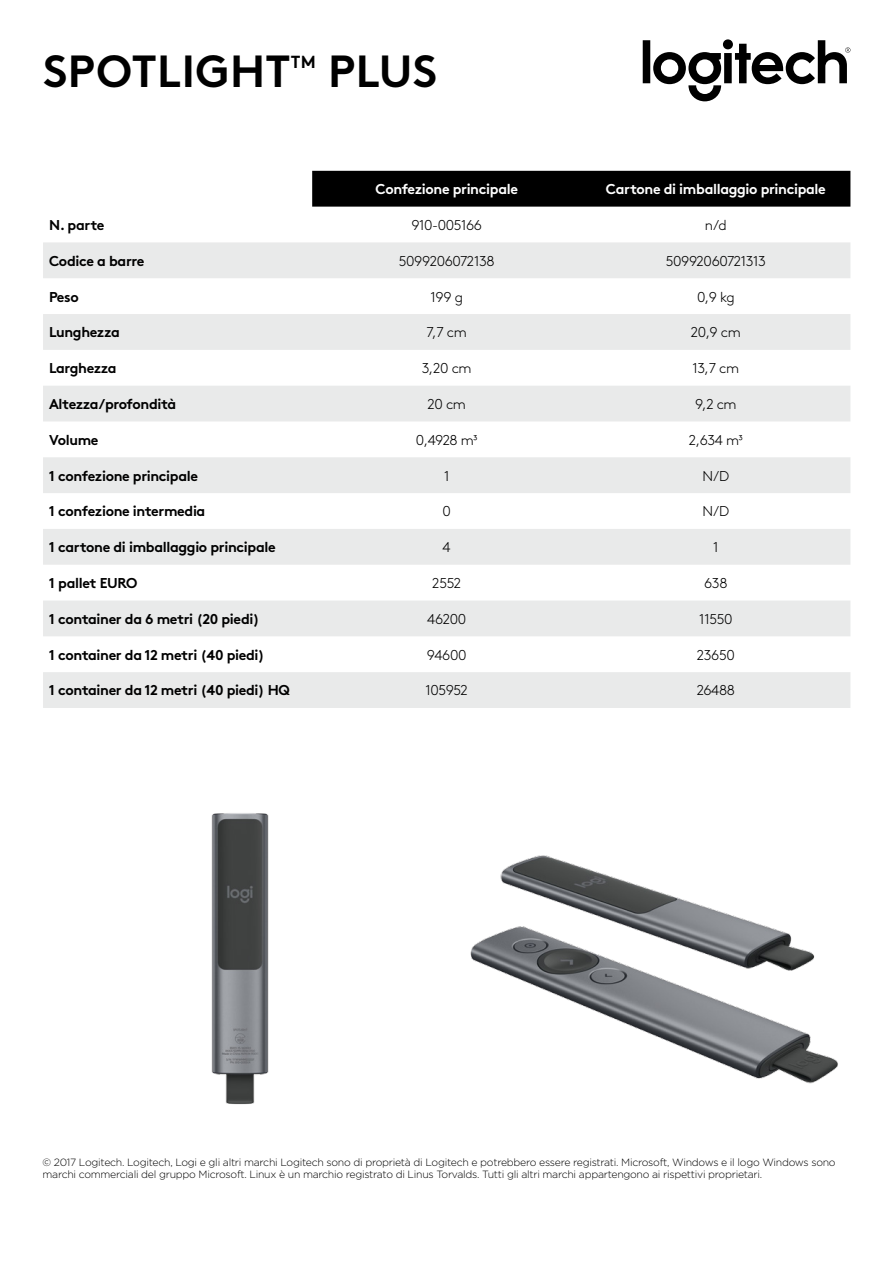
<style>
.page{position:relative;width:893px;height:1263px;background:#fff}
.page>*{position:absolute;margin:0;border:0;box-sizing:border-box;transform-origin:0 0}
.t1{font:700 45px "Brown Pro";letter-spacing:.01em;color:#000}
.t2{font:700 17.55px "Brown Pro";color:#000}
.t3{font:700 14.25px "Brown Pro";letter-spacing:-.025em;color:#000}
.t4{font:300 14.25px "Brown Pro";letter-spacing:-.025em;color:#000}
.t5{font:700 14.25px "Brown Pro";letter-spacing:-.025em;color:#fff}
.t6{font:300 10.5px/12px "Gotham";letter-spacing:-.025em;color:#000}
</style>
<div class="page">
<svg style="left:643px;top:39px;width:207px;height:62px"></svg>
<img style="left:470px;top:855px;width:368px;height:229px">
<img style="left:211px;top:813px;width:58px;height:292px">
<div style="left:312px;top:171px;width:538px;height:36px;background:#000"></div>
<svg style="left:43px;top:242px;width:807px;height:466px;fill:#e9eaea"></svg>
<h1 class="t1" style="left:43px;top:35px;width:249px">SPOTLIGHT</h1>
<h2 class="t2" style="left:291px;top:47px;width:26px">TM</h2>
<h1 class="t1" style="left:328px;top:35px;width:110px">PLUS</h1>
<h3 class="t5" style="left:375px;top:178px;width:144px">Confezione principale</h3>
<h3 class="t5" style="left:606px;top:178px;width:221px">Cartone di imballaggio principale</h3>
<h3 class="t3" style="left:49px;top:213px;width:57px">N. parte</h3>
<h3 class="t4" style="left:411px;top:214px;width:72px">910-005166</h3>
<h3 class="t4" style="left:705px;top:214px;width:24px">n/d</h3>
<h3 class="t3" style="left:49px;top:249px;width:97px">Codice a barre</h3>
<h3 class="t4" style="left:399px;top:250px;width:97px">5099206072138</h3>
<h3 class="t4" style="left:666px;top:250px;width:102px">50992060721313</h3>
<h3 class="t3" style="left:49px;top:285px;width:31px">Peso</h3>
<h3 class="t4" style="left:430px;top:286px;width:34px">199 g</h3>
<h3 class="t4" style="left:697px;top:286px;width:39px">0,9 kg</h3>
<h3 class="t3" style="left:49px;top:321px;width:72px">Lunghezza</h3>
<h3 class="t4" style="left:427px;top:322px;width:42px">7,7 cm</h3>
<h3 class="t4" style="left:691px;top:322px;width:51px">20,9 cm</h3>
<h3 class="t3" style="left:49px;top:357px;width:69px">Larghezza</h3>
<h3 class="t4" style="left:422px;top:358px;width:51px">3,20 cm</h3>
<h3 class="t4" style="left:692px;top:358px;width:48px">13,7 cm</h3>
<h3 class="t3" style="left:49px;top:392px;width:129px">Altezza/profondità</h3>
<h3 class="t4" style="left:427px;top:393px;width:40px">20 cm</h3>
<h3 class="t4" style="left:695px;top:393px;width:43px">9,2 cm</h3>
<h3 class="t3" style="left:49px;top:428px;width:51px">Volume</h3>
<h3 class="t4" style="left:416px;top:429px;width:63px">0,4928 m³</h3>
<h3 class="t4" style="left:689px;top:429px;width:56px">2,634 m³</h3>
<h3 class="t3" style="left:49px;top:464px;width:151px">1 confezione principale</h3>
<h3 class="t4" style="left:444px;top:465px;width:7px">1</h3>
<h3 class="t4" style="left:703px;top:465px;width:28px">N/D</h3>
<h3 class="t3" style="left:49px;top:500px;width:158px">1 confezione intermedia</h3>
<h3 class="t4" style="left:442px;top:501px;width:10px">0</h3>
<h3 class="t4" style="left:703px;top:501px;width:28px">N/D</h3>
<h3 class="t3" style="left:49px;top:536px;width:228px">1 cartone di imballaggio principale</h3>
<h3 class="t4" style="left:443px;top:537px;width:10px">4</h3>
<h3 class="t4" style="left:713px;top:537px;width:7px">1</h3>
<h3 class="t3" style="left:49px;top:571px;width:90px">1 pallet EURO</h3>
<h3 class="t4" style="left:432px;top:573px;width:31px">2552</h3>
<h3 class="t4" style="left:704px;top:573px;width:25px">638</h3>
<h3 class="t3" style="left:49px;top:607px;width:212px">1 container da 6 metri (20 piedi)</h3>
<h3 class="t4" style="left:427px;top:608px;width:40px">46200</h3>
<h3 class="t4" style="left:699px;top:608px;width:35px">11550</h3>
<h3 class="t3" style="left:49px;top:643px;width:217px">1 container da 12 metri (40 piedi)</h3>
<h3 class="t4" style="left:427px;top:644px;width:41px">94600</h3>
<h3 class="t4" style="left:697px;top:644px;width:40px">23650</h3>
<h3 class="t3" style="left:49px;top:679px;width:242px">1 container da 12 metri (40 piedi) HQ</h3>
<h3 class="t4" style="left:426px;top:680px;width:44px">105952</h3>
<h3 class="t4" style="left:697px;top:680px;width:40px">26488</h3>
<p class="t6" style="left:43px;top:1156px;width:795px">© 2017 Logitech. Logitech, Logi e gli altri marchi Logitech sono di proprietà di Logitech e potrebbero essere registrati. Microsoft, Windows e il logo Windows sono marchi commerciali del gruppo Microsoft. Linux è un marchio registrato di Linus Torvalds. Tutti gli altri marchi appartengono ai rispettivi proprietari.</p>
</div>
